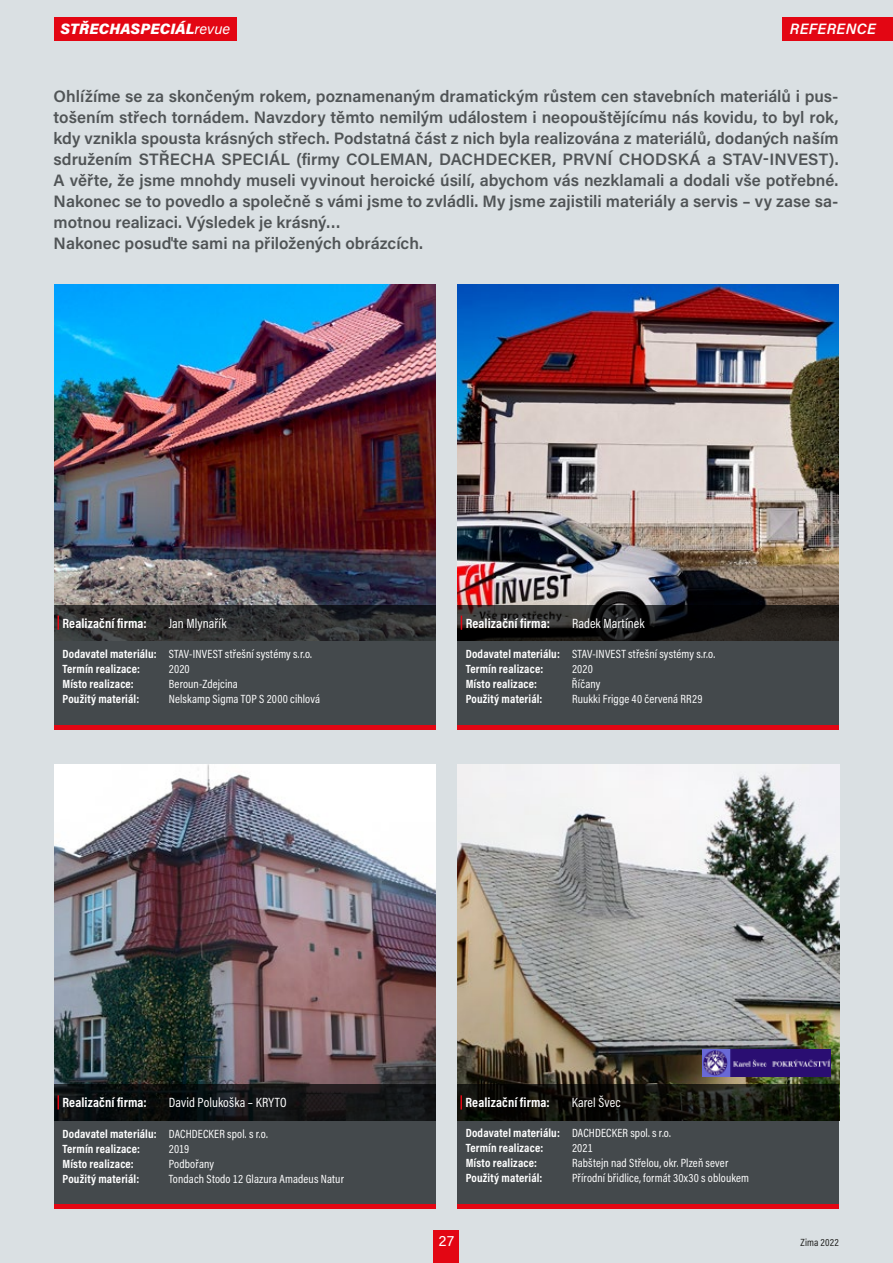
<style>
.page{position:relative;width:893px;height:1263px;background:#dae0e3}
.page>*{position:absolute;margin:0;border:0;box-sizing:border-box;transform-origin:0 0}
.Perex{font:600 16.5px/21px "Acumin Pro";color:#505456;text-align:justify}
.t1{font:italic 900 15px "Acumin Pro";letter-spacing:.01em;color:#fff}
.Rubrika{font:italic 600 15px "Acumin Pro";letter-spacing:.025em;color:#fff}
.Paginy{font:15px "Acumin Pro";color:#fff}
.Ref_stavby_1{font:700 13.5px "Acumin Pro Cond";letter-spacing:.01em;color:#fff}
.Ref_stavby_1-2{font:13.5px "Acumin Pro Cond";letter-spacing:.01em;color:#fff}
.Ref_stavby_2{font:12px "Acumin Pro Cond";letter-spacing:.01em;color:#fff}
.Ref_stavby_2-2{font:700 12px "Acumin Pro Cond";letter-spacing:.015em;color:#fff}
.Pagina_-_měsíc___rok{font:10.5px "Acumin Pro Cond";letter-spacing:.015em;color:#1d1d1b}
.s1{font-weight:400}
.s2{font-weight:700}
</style>
<div class="page">
<img style="left:54px;top:285px;width:382px;height:320px">
<img style="left:457px;top:285px;width:382px;height:320px">
<img style="left:457px;top:765px;width:382px;height:320px">
<img style="left:54px;top:765px;width:382px;height:320px">
<svg style="left:54px;top:605px;width:382px;height:120px;background:#3d4143"></svg>
<svg style="left:457px;top:605px;width:382px;height:120px;background:#383b3d"></svg>
<svg style="left:54px;top:1085px;width:382px;height:120px;background:#35383a"></svg>
<svg style="left:457px;top:1085px;width:382px;height:120px;background:#363838"></svg>
<hr style="left:54px;top:725px;width:382px;height:4px;background:#e30613">
<hr style="left:54px;top:1205px;width:382px;height:4px;background:#e30613">
<hr style="left:457px;top:1205px;width:382px;height:4px;background:#e30613">
<hr style="left:457px;top:725px;width:382px;height:4px;background:#e30613">
<svg style="left:58px;top:615px;width:1px;height:15px"></svg>
<svg style="left:58px;top:1095px;width:1px;height:14px"></svg>
<svg style="left:460px;top:1095px;width:2px;height:14px"></svg>
<svg style="left:461px;top:616px;width:1px;height:14px"></svg>
<img style="left:702px;top:1049px;width:129px;height:27px">
<div style="left:782px;top:17px;width:111px;height:23px;background:#e30613"></div>
<div style="left:54px;top:17px;width:183px;height:23px;background:#e30613"></div>
<div style="left:434px;top:1230px;width:25px;height:33px;background:#e30613"></div>
<p class="t1" style="left:61px;top:18px;width:171px">STŘECHASPECIÁL<span class="s1">revue</span></p>
<p class="Rubrika" style="left:790px;top:18px;width:88px">REFERENCE</p>
<p class="Perex" style="left:54px;top:85px;width:786px">Ohlížíme se za skončeným rokem, poznamenaným dramatickým růstem cen stavebních materiálů i pus&shy;tošením střech tornádem. Navzdory těmto nemilým událostem i neopouštějícímu nás kovidu, to byl rok, kdy vznikla spousta krásných střech. Podstatná část z nich byla realizována z materiálů, dodaných naším sdružením STŘECHA SPECIÁL (firmy COLEMAN, DACHDECKER, PRVNÍ CHODSKÁ a STAV-INVEST).<br>A věřte, že jsme mnohdy museli vyvinout heroické úsilí, abychom vás nezklamali a dodali vše potřebné.<br>Nakonec se to povedlo a společně s vámi jsme to zvládli. My jsme zajistili materiály a servis – vy zase sa&shy;motnou realizaci. Výsledek je krásný…</p>
<p class="Perex" style="left:54px;top:232px;width:371px">Nakonec posuďte sami na přiložených obrázcích.</p>
<p class="Ref_stavby_1" style="left:63px;top:614px;width:86px">Realizační firma:</p>
<p class="Ref_stavby_1-2" style="left:169px;top:614px;width:59px">Jan Mlynařík</p>
<p class="Ref_stavby_2" style="left:63px;top:646px;width:251px"><span class="s2">Dodavatel materiálu:</span> STAV-INVEST střešní systémy s.r.o.</p>
<p class="Ref_stavby_2-2" style="left:63px;top:661px;width:79px">Termín realizace:</p>
<p class="Ref_stavby_2" style="left:169px;top:661px;width:22px">2020</p>
<p class="Ref_stavby_2-2" style="left:63px;top:676px;width:73px">Místo realizace:</p>
<p class="Ref_stavby_2" style="left:169px;top:676px;width:71px">Beroun-Zdejcina</p>
<p class="Ref_stavby_2-2" style="left:63px;top:691px;width:78px">Použitý materiál:</p>
<p class="Ref_stavby_2" style="left:169px;top:691px;width:153px">Nelskamp Sigma TOP S 2000 cihlová</p>
<p class="Ref_stavby_1" style="left:466px;top:614px;width:86px">Realizační firma:</p>
<p class="Ref_stavby_1-2" style="left:572px;top:614px;width:74px">Radek Martínek</p>
<p class="Ref_stavby_2" style="left:466px;top:646px;width:251px"><span class="s2">Dodavatel materiálu:</span> STAV-INVEST střešní systémy s.r.o.</p>
<p class="Ref_stavby_2-2" style="left:466px;top:661px;width:79px">Termín realizace:</p>
<p class="Ref_stavby_2" style="left:572px;top:661px;width:22px">2020</p>
<p class="Ref_stavby_2-2" style="left:466px;top:676px;width:73px">Místo realizace:</p>
<p class="Ref_stavby_2" style="left:572px;top:676px;width:30px">Říčany</p>
<p class="Ref_stavby_2-2" style="left:466px;top:691px;width:78px">Použitý materiál:</p>
<p class="Ref_stavby_2" style="left:572px;top:691px;width:132px">Ruukki Frigge 40 červená RR29</p>
<p class="Ref_stavby_1" style="left:63px;top:1094px;width:86px">Realizační firma:</p>
<p class="Ref_stavby_1-2" style="left:169px;top:1094px;width:119px">David Polukoška – KRYTO</p>
<p class="Ref_stavby_1" style="left:465px;top:1094px;width:86px">Realizační firma:</p>
<p class="Ref_stavby_1-2" style="left:572px;top:1094px;width:50px">Karel Švec</p>
<p class="Ref_stavby_2" style="left:63px;top:1125px;width:207px"><span class="s2">Dodavatel materiálu:</span> DACHDECKER spol. s r.o.</p>
<p class="Ref_stavby_2-2" style="left:63px;top:1140px;width:79px">Termín realizace:</p>
<p class="Ref_stavby_2" style="left:169px;top:1140px;width:22px">2019</p>
<p class="Ref_stavby_2-2" style="left:63px;top:1155px;width:73px">Místo realizace:</p>
<p class="Ref_stavby_2" style="left:169px;top:1155px;width:47px">Podbořany</p>
<p class="Ref_stavby_2-2" style="left:63px;top:1170px;width:78px">Použitý materiál:</p>
<p class="Ref_stavby_2" style="left:169px;top:1170px;width:177px">Tondach Stodo 12 Glazura Amadeus Natur</p>
<p class="Ref_stavby_2" style="left:466px;top:1125px;width:207px"><span class="s2">Dodavatel materiálu:</span> DACHDECKER spol. s r.o.</p>
<p class="Ref_stavby_2-2" style="left:466px;top:1140px;width:79px">Termín realizace:</p>
<p class="Ref_stavby_2" style="left:572px;top:1140px;width:23px">2021</p>
<p class="Ref_stavby_2-2" style="left:466px;top:1155px;width:73px">Místo realizace:</p>
<p class="Ref_stavby_2" style="left:572px;top:1155px;width:158px">Rabštejn nad Střelou, okr. Plzeň sever</p>
<p class="Ref_stavby_2-2" style="left:466px;top:1170px;width:78px">Použitý materiál:</p>
<p class="Ref_stavby_2" style="left:572px;top:1170px;width:179px">Přírodní břidlice, formát 30x30 s obloukem</p>
<p class="Paginy" style="left:438px;top:1230px;width:18px">27</p>
<p class="Pagina_-_měsíc___rok" style="left:800px;top:1235px;width:40px">Zima 2022</p>
</div>
